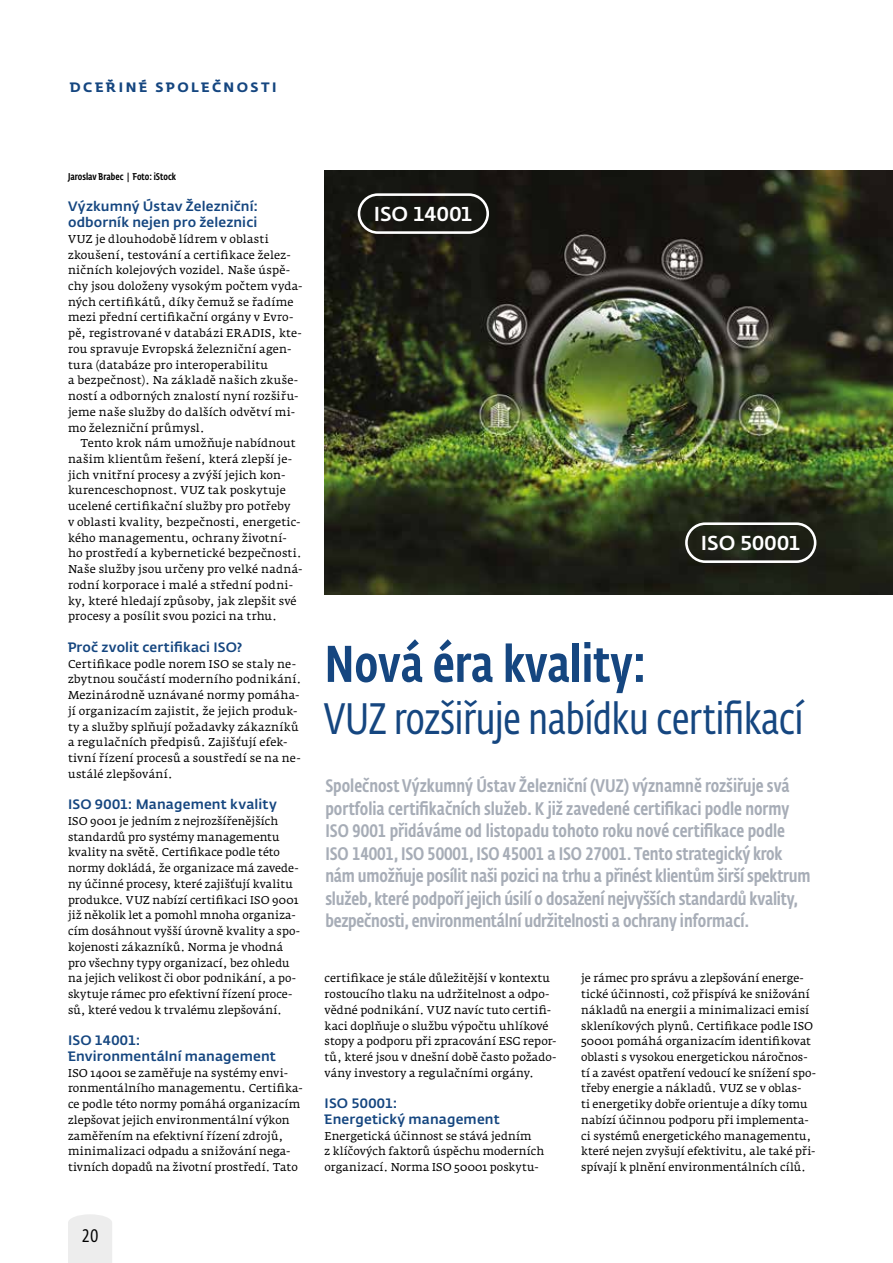
<style>
.page{position:relative;width:893px;height:1263px;background:#fff}
.page>*{position:absolute;margin:0;border:0;box-sizing:border-box;transform-origin:0 0}
.t1{font:500 51px "CD Fedra Cond Pro";color:#154680}
.t2{font:43.5px "CD Fedra Cond Pro";color:#154680}
.t3{font:500 19.95px "CD Fedra";letter-spacing:-.005em;color:#fff}
.t4{font:500 18px/22.5px "CD Fedra Cond Pro";letter-spacing:-.01em;color:#a7adb7}
.t5{font:18px "CD Fedra Cond Pro";color:#000}
.t6{font:500 13.5px/15.8px "CD Fedra";letter-spacing:.01em;color:#154680}
.t7{font:700 13.5px "CD Fedra";letter-spacing:.185em;color:#154680}
.t8{font:11.25px/15.8px "Fedra Serif A Pro";letter-spacing:.01em;color:#000}
.t9{font:500 9.75px "CD Fedra Cond Pro";color:#000}
</style>
<div class="page">
<div style="left:68px;top:1214px;width:44px;height:49px;background:#ededed"></div>
<img style="left:325px;top:170px;width:568px;height:424px">
<div style="left:358px;top:193px;width:131px;height:41px;border:3px solid #fff;border-radius:19px"></div>
<div style="left:685px;top:522px;width:131px;height:41px;border:3px solid #fff;border-radius:19px"></div>
<p class="t7" style="left:70px;top:78px;width:208px">DCEŘINÉ SPOLEČNOSTI</p>
<p class="t9" style="left:68px;top:171px;width:110px">Jaroslav Brabec | Foto: iStock</p>
<p class="t6" style="left:68px;top:199px;width:191px">Výzkumný Ústav Železniční: odborník nejen pro železnici</p>
<p class="t8" style="left:68px;top:231px;width:236px">VUZ je dlouhodobě lídrem v oblasti zkoušení, testování a certifikace želez&shy;ničních kolejových vozidel. Naše úspě&shy;chy jsou doloženy vysokým počtem vyda&shy;ných certifikátů, díky čemuž se řadíme mezi přední certifikační orgány v Evro&shy;pě, registrované v databázi ERADIS, kte&shy;rou spravuje Evropská železniční agen&shy;tura (databáze pro interoperabilitu<br>a bezpečnost). Na základě našich zkuše&shy;ností a odborných znalostí nyní rozšiřu&shy;jeme naše služby do dalších odvětví mi&shy;mo železniční průmysl.</p>
<p class="t8" style="left:68px;top:435px;width:236px;text-indent:13px">Tento krok nám umožňuje nabídnout našim klientům řešení, která zlepší je&shy;jich vnitřní procesy a zvýší jejich kon&shy;kurenceschopnost. VUZ tak poskytuje ucelené certifikační služby pro potřeby<br>v oblasti kvality, bezpečnosti, energetic&shy;kého managementu, ochrany životní&shy;ho prostředí a kybernetické bezpečnosti.<br>Naše služby jsou určeny pro velké nadná&shy;rodní korporace i malé a střední podni&shy;ky, které hledají způsoby, jak zlepšit své procesy a posílit svou pozici na trhu.</p>
<p class="t6" style="left:68px;top:639px;width:176px">Proč zvolit certifikaci ISO?</p>
<p class="t8" style="left:68px;top:656px;width:235px">Certifikace podle norem ISO se staly ne&shy;zbytnou součástí moderního podnikání.<br>Mezinárodně uznávané normy pomáha&shy;jí organizacím zajistit, že jejich produk&shy;ty a služby splňují požadavky zákazníků a regulačních předpisů. Zajišťují efek&shy;tivní řízení procesů a soustředí se na ne&shy;ustálé zlepšování.</p>
<p class="t6" style="left:68px;top:797px;width:210px">ISO 9001: Management kvality</p>
<p class="t8" style="left:68px;top:813px;width:233px">ISO 9001 je jedním z nejrozšířenějších standardů pro systémy managementu kvality na světě. Certifikace podle této normy dokládá, že organizace má zavede&shy;ny účinné procesy, které zajišťují kvalitu produkce. VUZ nabízí certifikaci ISO 9001 již několik let a pomohl mnoha organiza&shy;cím dosáhnout vyšší úrovně kvality a spo&shy;kojenosti zákazníků. Norma je vhodná pro všechny typy organizací, bez ohledu na jejich velikost či obor podnikání, a po&shy;skytuje rámec pro efektivní řízení proce&shy;sů, které vedou k trvalému zlepšování.</p>
<p class="t6" style="left:68px;top:1033px;width:209px">ISO 14001:<br>Environmentální management</p>
<p class="t8" style="left:68px;top:1065px;width:236px">ISO 14001 se zaměřuje na systémy envi&shy;ronmentálního managementu. Certifika&shy;ce podle této normy pomáhá organizacím zlepšovat jejich environmentální výkon zaměřením na efektivní řízení zdrojů, minimalizaci odpadu a snižování nega&shy;tivních dopadů na životní prostředí. Tato</p>
<h3 class="t3" style="left:374px;top:202px;width:101px">ISO 14001</h3>
<h3 class="t3" style="left:701px;top:531px;width:101px">ISO 50001</h3>
<h1 class="t1" style="left:325px;top:634px;width:323px">Nová éra kvality:</h1>
<h2 class="t2" style="left:325px;top:694px;width:480px">VUZ rozšiřuje nabídku certifikací</h2>
<p class="t4" style="left:325px;top:775px;width:487px">Společnost Výzkumný Ústav Železniční (VUZ) významně rozšiřuje svá portfolia certifikačních služeb. K již zavedené certifikaci podle normy ISO 9001 přidáváme od listopadu tohoto roku nové certifikace podle ISO 14001, ISO 50001, ISO 45001 a ISO 27001. Tento strategický krok nám umožňuje posílit naši pozici na trhu a přinést klientům širší spektrum služeb, které podpoří jejich úsilí o dosažení nejvyšších standardů kvality, bezpečnosti, environmentální udržitelnosti a ochrany informací.</p>
<p class="t8" style="left:325px;top:970px;width:233px">certifikace je stále důležitější v kontextu rostoucího tlaku na udržitelnost a odpo&shy;vědné podnikání. VUZ navíc tuto certifi&shy;kaci doplňuje o službu výpočtu uhlíkové stopy a podporu při zpracování ESG repor&shy;tů, které jsou v dnešní době často požado&shy;vány investory a regulačními orgány.</p>
<p class="t6" style="left:325px;top:1095px;width:177px">ISO 50001:<br>Energetický management</p>
<p class="t8" style="left:325px;top:1128px;width:221px">Energetická účinnost se stává jedním<br>z klíčových faktorů úspěchu moderních organizací. Norma ISO 50001 poskytu-</p>
<p class="t8" style="left:581px;top:970px;width:236px">je rámec pro správu a zlepšování energe&shy;tické účinnosti, což přispívá ke snižování nákladů na energii a minimalizaci emisí skleníkových plynů. Certifikace podle ISO 50001 pomáhá organizacím identifikovat oblasti s vysokou energetickou náročnos&shy;tí a zavést opatření vedoucí ke snížení spo&shy;třeby energie a nákladů. VUZ se v oblas-<br>ti energetiky dobře orientuje a díky tomu nabízí účinnou podporu při implementa&shy;ci systémů energetického managementu, které nejen zvyšují efektivitu, ale také při&shy;spívají k plnění environmentálních cílů.</p>
<h3 class="t5" style="left:82px;top:1226px;width:18px">20</h3>
</div>
